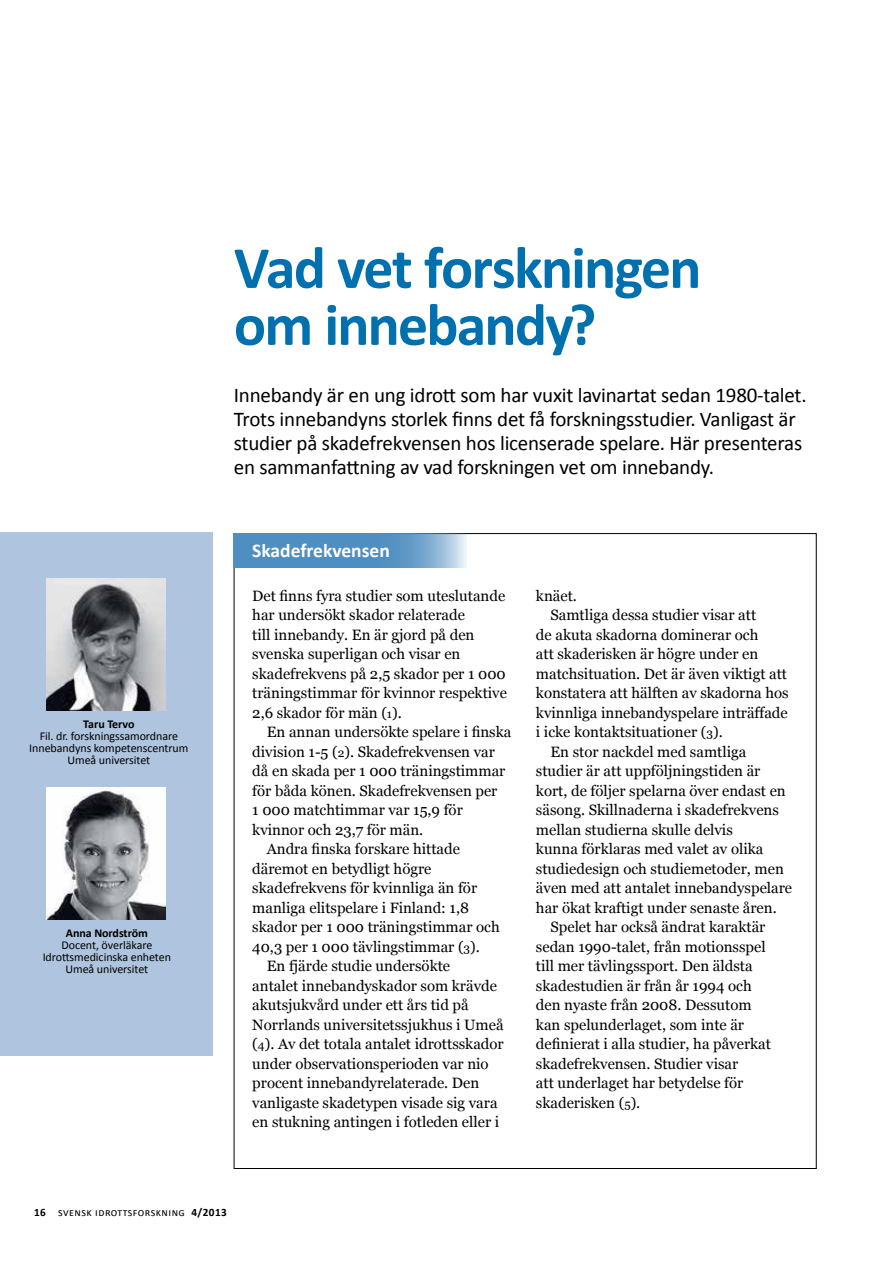
<style>
.page{position:relative;width:893px;height:1263px;background:#fff}
.page>*{position:absolute;margin:0;border:0;box-sizing:border-box;transform-origin:0 0}
.t1{font:700 60px/57px "Calibri";letter-spacing:-.03em;color:#0071ae}
.t2{font:21px/24px "Calibri";letter-spacing:-.01em;color:#000}
.t3{font:700 19.5px "Calibri";color:#fff}
.t4{font:15px/19.5px "Georgia";color:#000}
.t5{font:12px/12px "Calibri";letter-spacing:-.005em;color:#000;text-align:center}
.t6{font:700 12px "Calibri";letter-spacing:-.005em;color:#000}
.t7{font:11.25px "Calibri";letter-spacing:.04em;color:#000}
.s1{font-size:12px}
.s2{font-weight:700}
</style>
<div class="page">
<div style="left:0;top:532px;width:213px;height:523px;background:#afc5df"></div>
<img style="left:47px;top:579px;width:119px;height:131px">
<img style="left:47px;top:787px;width:119px;height:132px">
<svg style="left:234px;top:533px;width:233px;height:35px;background:#6199c6"></svg>
<h1 class="t1" style="left:234px;top:239px;width:469px">Vad vet forskningen om innebandy?</h1>
<p class="t2" style="left:234px;top:383px;width:574px">Innebandy är en ung idrott som har vuxit lavinartat sedan 1980-talet.<br>Trots innebandyns storlek finns det få forskningsstudier. Vanligast är studier på skadefrekvensen hos licenserade spelare. Här presenteras en sammanfattning av vad forskningen vet om innebandy.</p>
<p class="t6" style="left:83px;top:716px;width:53px">Taru Tervo</p>
<p class="t5" style="left:29px;top:730px;width:161px">Fil. dr. forskningssamordnare<br>Innebandyns kompetenscentrum<br>Umeå universitet</p>
<p class="t6" style="left:66px;top:925px;width:84px">Anna Nordström</p>
<p class="t5" style="left:43px;top:938px;width:130px">Docent, överläkare<br>Idrottsmedicinska enheten<br>Umeå universitet</p>
<h3 class="t3" style="left:252px;top:538px;width:139px">Skadefrekvensen</h3>
<p class="t4" style="left:252px;top:585px;width:256px">Det finns fyra studier som uteslutande har undersökt skador relaterade<br>till innebandy. En är gjord på den svenska superligan och visar en skadefrekvens på 2,5 skador per 1 000 träningstimmar för kvinnor respektive 2,6 skador för män (<span class="s1">1</span>).</p>
<p class="t4" style="left:267px;top:722px;width:246px">En annan undersökte spelare i finska</p>
<p class="t4" style="left:252px;top:741px;width:244px">division 1-5 (<span class="s1">2</span>). Skadefrekvensen var</p>
<p class="t4" style="left:252px;top:761px;width:255px">då en skada per 1 000 träningstimmar</p>
<p class="t4" style="left:252px;top:780px;width:247px">för båda könen. Skadefrekvensen per</p>
<p class="t4" style="left:252px;top:800px;width:212px">1 000 matchtimmar var 15,9 för</p>
<p class="t4" style="left:252px;top:819px;width:172px">kvinnor och 23,7 för män.</p>
<p class="t4" style="left:267px;top:839px;width:195px">Andra finska forskare hittade</p>
<p class="t4" style="left:252px;top:858px;width:181px">däremot en betydligt högre</p>
<p class="t4" style="left:252px;top:878px;width:226px">skadefrekvens för kvinnliga än för</p>
<p class="t4" style="left:252px;top:897px;width:218px">manliga elitspelare i Finland: 1,8</p>
<p class="t4" style="left:252px;top:917px;width:249px">skador per 1 000 träningstimmar och</p>
<p class="t4" style="left:252px;top:936px;width:229px">40,3 per 1 000 tävlingstimmar (<span class="s1">3</span>).</p>
<p class="t4" style="left:267px;top:956px;width:185px">En fjärde studie undersökte</p>
<p class="t4" style="left:252px;top:975px;width:246px">antalet innebandyskador som krävde</p>
<p class="t4" style="left:252px;top:995px;width:218px">akutsjukvård under ett års tid på</p>
<p class="t4" style="left:252px;top:1014px;width:253px">Norrlands universitetssjukhus i Umeå</p>
<p class="t4" style="left:252px;top:1034px;width:253px">(<span class="s1">4</span>). Av det totala antalet idrottsskador</p>
<p class="t4" style="left:252px;top:1053px;width:238px">under observationsperioden var nio</p>
<p class="t4" style="left:252px;top:1073px;width:228px">procent innebandyrelaterade. Den</p>
<p class="t4" style="left:252px;top:1092px;width:247px">vanligaste skadetypen visade sig vara</p>
<p class="t4" style="left:252px;top:1112px;width:248px">en stukning antingen i fotleden eller i</p>
<p class="t4" style="left:536px;top:585px;width:42px">knäet.</p>
<p class="t4" style="left:550px;top:605px;width:207px">Samtliga dessa studier visar att</p>
<p class="t4" style="left:536px;top:624px;width:224px">de akuta skadorna dominerar och</p>
<p class="t4" style="left:536px;top:644px;width:224px">att skaderisken är högre under en</p>
<p class="t4" style="left:536px;top:663px;width:253px">matchsituation. Det är även viktigt att</p>
<p class="t4" style="left:536px;top:683px;width:254px">konstatera att hälften av skadorna hos</p>
<p class="t4" style="left:536px;top:702px;width:253px">kvinnliga innebandyspelare inträffade</p>
<p class="t4" style="left:536px;top:722px;width:188px">i icke kontaktsituationer (<span class="s1">3</span>).</p>
<p class="t4" style="left:550px;top:741px;width:197px">En stor nackdel med samtliga</p>
<p class="t4" style="left:536px;top:761px;width:226px">studier är att uppföljningstiden är</p>
<p class="t4" style="left:536px;top:780px;width:251px">kort, de följer spelarna över endast en</p>
<p class="t4" style="left:536px;top:800px;width:244px">säsong. Skillnaderna i skadefrekvens</p>
<p class="t4" style="left:536px;top:819px;width:198px">mellan studierna skulle delvis</p>
<p class="t4" style="left:536px;top:839px;width:229px">kunna förklaras med valet av olika</p>
<p class="t4" style="left:536px;top:858px;width:249px">studiedesign och studiemetoder, men</p>
<p class="t4" style="left:536px;top:878px;width:258px">även med att antalet innebandyspelare</p>
<p class="t4" style="left:536px;top:897px;width:242px">har ökat kraftigt under senaste åren.</p>
<p class="t4" style="left:550px;top:917px;width:216px">Spelet har också ändrat karaktär</p>
<p class="t4" style="left:536px;top:936px;width:231px">sedan 1990-talet, från motionsspel</p>
<p class="t4" style="left:536px;top:956px;width:218px">till mer tävlingssport. Den äldsta</p>
<p class="t4" style="left:536px;top:975px;width:217px">skadestudien är från år 1994 och</p>
<p class="t4" style="left:536px;top:995px;width:217px">den nyaste från 2008. Dessutom</p>
<p class="t4" style="left:536px;top:1014px;width:210px">kan spelunderlaget, som inte är</p>
<p class="t4" style="left:536px;top:1034px;width:236px">definierat i alla studier, ha påverkat</p>
<p class="t4" style="left:536px;top:1053px;width:204px">skadefrekvensen. Studier visar</p>
<p class="t4" style="left:536px;top:1073px;width:209px">att underlaget har betydelse för</p>
<p class="t4" style="left:536px;top:1092px;width:106px">skaderisken (<span class="s1">5</span>).</p>
<p class="t7" style="left:34px;top:1205px;width:194px"><span class="s2">16</span> svensk idrottsforskning <span class="s2">4/2013</span></p>
</div>
